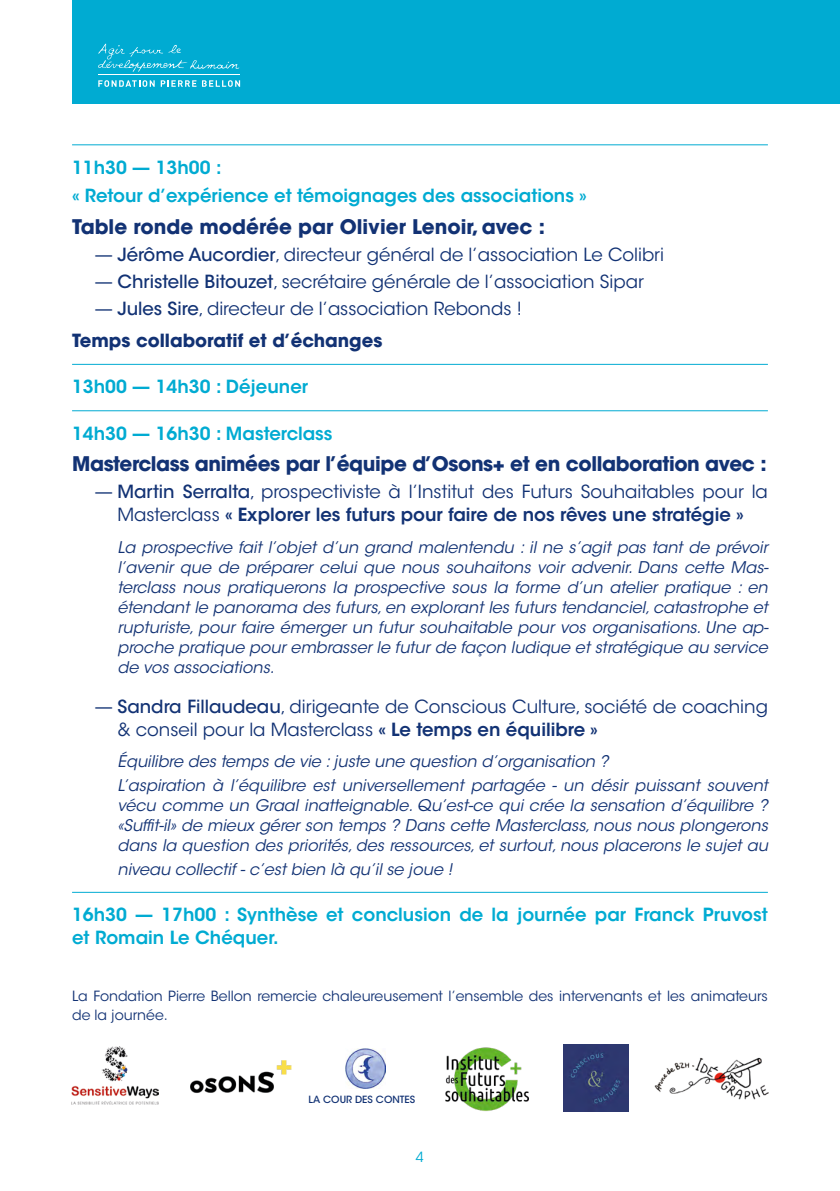
<style>
.page{position:relative;width:840px;height:1191px;background:#fff}
.page>*{position:absolute;margin:0;border:0;box-sizing:border-box;transform-origin:0 0}
.t1{font:700 20px "ITC Avant Garde Std";letter-spacing:-.02em;color:#123274}
.t2{font:700 20px "ITC Avant Garde Std";color:#123274}
.t3{font:18px/23.2px "ITC Avant Garde Std";color:#123274}
.t4{font:600 18px/28.8px "ITC Avant Garde Std";color:#00abd2}
.t5{font:italic 16px/20px "ITC Avant Garde Std";color:#123274;text-align:justify}
.t6{font:14px/19.8px "ITC Avant Garde Std";color:#123274}
.t7{font:14px "ITC Avant Garde Std";color:#00abd2}
.t8{font:500 9.8px "ITC Avant Garde Std";color:#123274}
.s1{font-weight:500}
.s2{font-weight:700}
.s3{font-weight:600}
</style>
<div class="page">
<div style="left:72px;top:0;width:767px;height:103px;background:#00abd2"></div>
<hr style="left:98px;top:74px;width:142px;height:1px;background:#fff">
<svg style="left:98px;top:80px;width:57px;height:7px"></svg>
<svg style="left:161px;top:80px;width:35px;height:7px"></svg>
<svg style="left:202px;top:80px;width:38px;height:7px"></svg>
<svg style="left:98px;top:44px;width:142px;height:28px"></svg>
<hr style="left:72px;top:144px;width:695px;height:1px;background:#00abd2">
<hr style="left:72px;top:364px;width:695px;height:1px;background:#00abd2">
<hr style="left:72px;top:410px;width:695px;height:1px;background:#00abd2">
<hr style="left:72px;top:892px;width:695px;height:1px;background:#00abd2">
<img style="left:190px;top:1060px;width:101px;height:33px">
<img style="left:72px;top:1046px;width:87px;height:58px">
<img style="left:654px;top:1057px;width:114px;height:43px">
<img style="left:345px;top:1048px;width:40px;height:40px">
<img style="left:445px;top:1047px;width:84px;height:64px">
<img style="left:563px;top:1044px;width:64px;height:67px">
<p class="t4" style="left:72px;top:152px;width:516px">11h30 — 13h00 :<br>« Retour d’expérience et témoignages des associations »</p>
<p class="t2" style="left:72px;top:213px;width:474px">Table ronde modérée par Olivier Lenoir, avec :</p>
<p class="t3" style="left:95px;top:243px;width:570px">— <span class="s1">Jérôme Aucordier</span>, directeur général de l’association Le Colibri</p>
<p class="t3" style="left:95px;top:270px;width:550px">— <span class="s1">Christelle Bitouzet</span>, secrétaire générale de l’association Sipar</p>
<p class="t3" style="left:72px;top:293px;width:451px;line-height:31.2px;text-indent:23px">— <span class="s1">Jules Sire</span>, directeur de l’association Rebonds !<br><span class="s2">Temps collaboratif et d’échanges</span></p>
<p class="t4" style="left:72px;top:372px;width:237px">13h00 — 14h30 : Déjeuner</p>
<p class="t4" style="left:72px;top:418px;width:262px">14h30 — 16h30 : Masterclass</p>
<p class="t1" style="left:72px;top:450px;width:695px">Masterclass animées par l’équipe d’Osons+ et en collaboration avec :</p>
<p class="t3" style="left:95px;top:480px;width:674px;text-align:center">— <span class="s1">Martin Serralta</span>, prospectiviste à l’Institut des Futurs Souhaitables pour la<br>Masterclass <span class="s3">« Explorer les futurs pour faire de nos rêves une stratégie »</span></p>
<p class="t5" style="left:117px;top:537px;width:652px">La prospective fait l’objet d’un grand malentendu : il ne s’agit pas tant de prévoir l’avenir que de préparer celui que nous souhaitons voir advenir. Dans cette Mas&shy;terclass nous pratiquerons la prospective sous la forme d’un atelier pratique : en étendant le panorama des futurs, en explorant les futurs tendanciel, catastrophe et rupturiste, pour faire émerger un futur souhaitable pour vos organisations. Une ap&shy;proche pratique pour embrasser le futur de façon ludique et stratégique au service de vos associations.</p>
<p class="t3" style="left:117px;top:695px;width:651px;text-indent:-23px">— <span class="s1">Sandra Fillaudeau</span>, dirigeante de Conscious Culture, société de coaching &amp; conseil pour la Masterclass <span class="s3">« Le temps en équilibre »</span></p>
<p class="t5" style="left:117px;top:750px;width:651px;line-height:24px">Équilibre des temps de vie : juste une question d’organisation ?<br>L’aspiration à l’équilibre est universellement partagée - un désir puissant souvent</p>
<p class="t5" style="left:117px;top:796px;width:651px">vécu comme un Graal inatteignable. Qu’est-ce qui crée la sensation d’équilibre ? «Suffit-il» de mieux gérer son temps ? Dans cette Masterclass, nous nous plongerons dans la question des priorités, des ressources, et surtout, nous placerons le sujet au</p>
<p class="t5" style="left:117px;top:859px;width:336px">niveau collectif - c’est bien là qu’il se joue !</p>
<p class="t4" style="left:72px;top:903px;width:697px;line-height:23.2px">16h30 — 17h00 : Synthèse et conclusion de la journée par Franck Pruvost et Romain Le Chéquer.</p>
<p class="t6" style="left:72px;top:985px;width:697px">La Fondation Pierre Bellon remercie chaleureusement l’ensemble des intervenants et les animateurs de la journée.</p>
<p class="t8" style="left:308px;top:1093px;width:108px">LA COUR DES CONTES</p>
<p class="t7" style="left:415px;top:1148px;width:10px">4</p>
</div>
